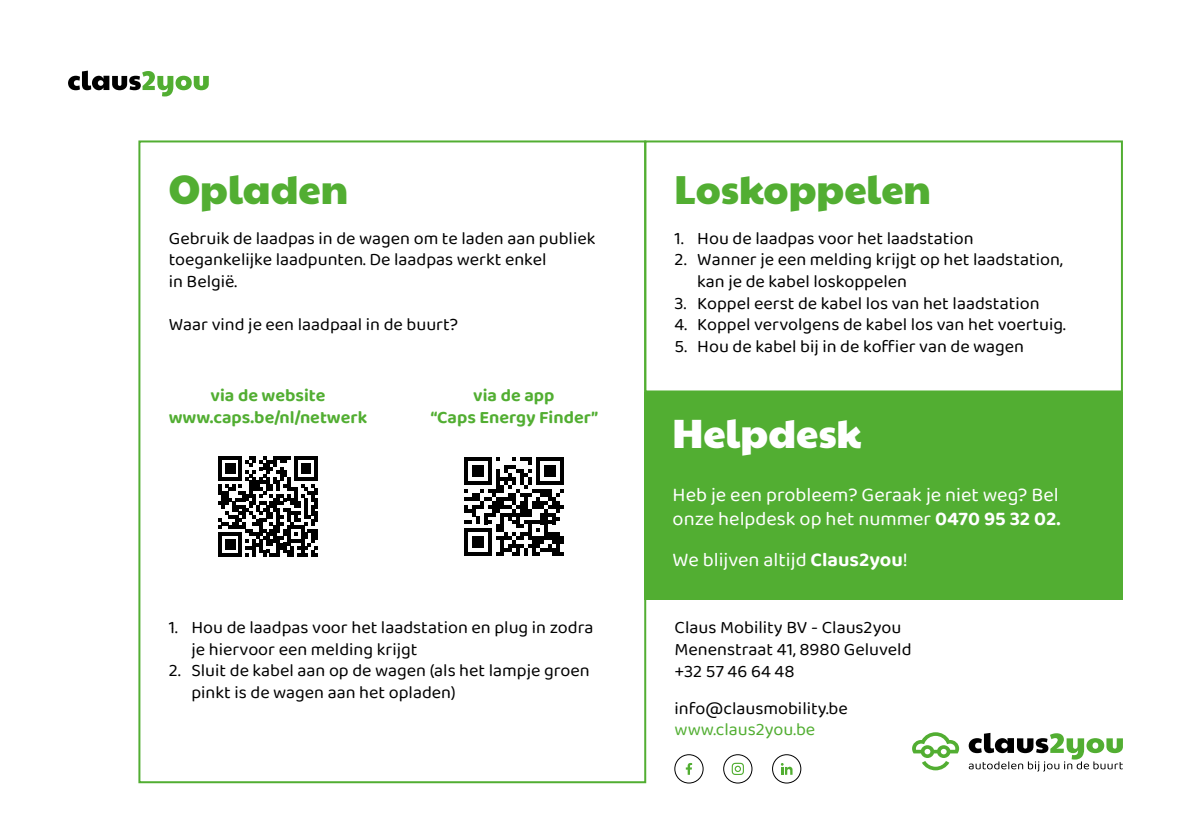
<style>
.page{position:relative;width:1191px;height:840px;background:#fff}
.page>*{position:absolute;margin:0;border:0;box-sizing:border-box;transform-origin:0 0}
.t1{font:40px "Paytone One";color:#52ae32}
.t2{font:40px "Paytone One";color:#fff}
.t3{font:20px/24px "Baloo Tammudu 2";color:#fff}
.t4{font:18px/21.6px "Baloo Tammudu 2";color:#000}
.t5{font:700 18px/21.6px "Baloo Tammudu 2";color:#52ae32;text-align:center}
.t6{font:18px "Baloo Tammudu 2";color:#52ae32}
.s1{font-weight:700}
</style>
<div class="page">
<svg style="left:68px;top:71px;width:141px;height:25px"></svg>
<div style="left:644px;top:140px;width:479px;height:252px;border:2px solid #52ae32"></div>
<svg style="left:218px;top:456px;width:100px;height:100px"></svg>
<svg style="left:464px;top:457px;width:99px;height:99px"></svg>
<div style="left:644px;top:392px;width:479px;height:207px;background:#52ae32"></div>
<svg style="left:968px;top:732px;width:155px;height:39px"></svg>
<svg style="left:912px;top:732px;width:47px;height:38px"></svg>
<div style="left:674px;top:754px;width:29px;height:28px;border:1px solid #000;border-radius:50%"></div>
<svg style="left:686px;top:763px;width:6px;height:11px"></svg>
<div style="left:723px;top:754px;width:29px;height:28px;border:1px solid #000;border-radius:50%"></div>
<svg style="left:731px;top:762px;width:13px;height:12px"></svg>
<div style="left:772px;top:754px;width:29px;height:28px;border:1px solid #000;border-radius:50%"></div>
<svg style="left:781px;top:763px;width:11px;height:11px"></svg>
<h1 class="t1" style="left:169px;top:155px;width:181px">Opladen</h1>
<p class="t4" style="left:169px;top:226px;width:428px">Gebruik de laadpas in de wagen om te laden aan publiek toegankelijke laadpunten. De laadpas werkt enkel<br>in België.</p>
<p class="t4" style="left:169px;top:313px;width:291px">Waar vind je een laadpaal in de buurt?</p>
<p class="t5" style="left:169px;top:384px;width:200px">via de website www.caps.be/nl/netwerk</p>
<p class="t5" style="left:431px;top:384px;width:169px">via de app<br>“Caps Energy Finder”</p>
<p class="t4" style="left:191px;top:615px;width:403px;text-indent:-23px">1. Hou de laadpas voor het laadstation en plug in zodra je hiervoor een melding krijgt</p>
<p class="t4" style="left:191px;top:658px;width:400px;text-indent:-23px">2. Sluit de kabel aan op de wagen (als het lampje groen pinkt is de wagen aan het opladen)</p>
<h1 class="t1" style="left:674px;top:155px;width:258px">Loskoppelen</h1>
<p class="t4" style="left:674px;top:226px;width:301px">1. Hou de laadpas voor het laadstation</p>
<p class="t4" style="left:697px;top:248px;width:367px;text-indent:-23px">2. Wanner je een melding krijgt op het laadstation, kan je de kabel loskoppelen</p>
<p class="t4" style="left:674px;top:291px;width:366px">3. Koppel eerst de kabel los van het laadstation</p>
<p class="t4" style="left:674px;top:313px;width:392px">4. Koppel vervolgens de kabel los van het voertuig.</p>
<p class="t4" style="left:674px;top:334px;width:351px">5. Hou de kabel bij in de koffier van de wagen</p>
<h1 class="t2" style="left:672px;top:399px;width:191px">Helpdesk</h1>
<p class="t3" style="left:672px;top:481px;width:389px">Heb je een probleem? Geraak je niet weg? Bel onze helpdesk op het nummer <span class="s1">0470 95 32 02.</span></p>
<p class="t3" style="left:672px;top:546px;width:237px">We blijven altijd <span class="s1">Claus2you</span>!</p>
<p class="t4" style="left:674px;top:615px;width:238px">Claus Mobility BV - Claus2you<br>Menenstraat 41, 8980 Geluveld +32 57 46 64 48</p>
<p class="t4" style="left:674px;top:696px;width:175px">info@clausmobility.be</p>
<p class="t6" style="left:674px;top:718px;width:142px">www.claus2you.be</p>
</div>
